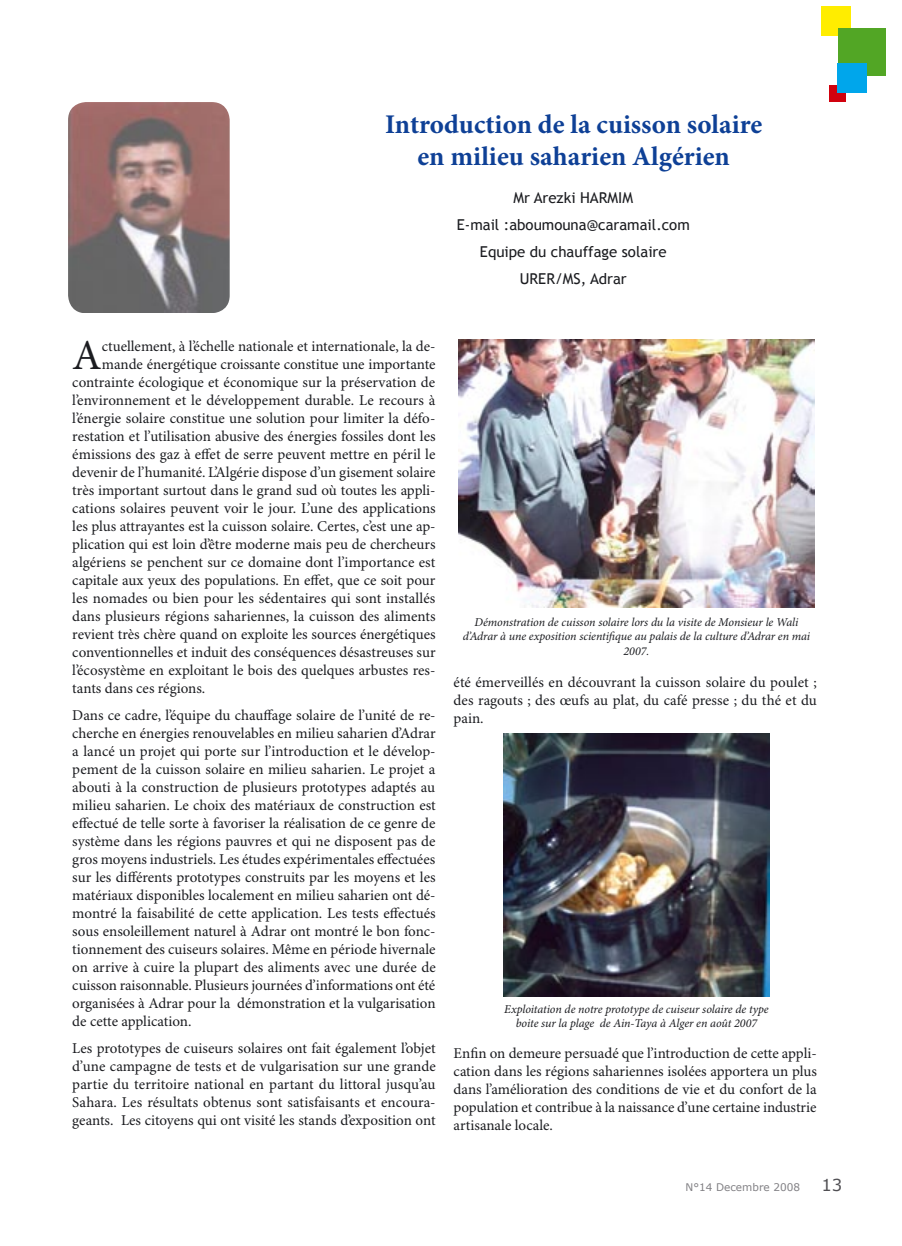
<style>
.page{position:relative;width:902px;height:1246px;background:#fff}
.page>*{position:absolute;margin:0;border:0;box-sizing:border-box;transform-origin:0 0}
.texte{font:42.75px "Minion Pro";color:#1b1c20}
.Titre_article{font:700 27px/32.4px "Minion Pro";color:#0e4096;text-align:center}
.t1{font:16.5px "Verdana";color:#504f53}
.texte-2{font:15px/18px "Minion Pro";color:#1b1c20;text-align:justify}
.email{font:15px "Trebuchet MS";color:#1b1c20}
.Legende{font:italic 12px/14.4px "Minion Pro";letter-spacing:-.01em;color:#1b1c20;text-align:center}
.t2{font:10.5px "Verdana";color:#818084}
</style>
<div class="page">
<div style="left:821px;top:6px;width:29px;height:30px;background:#ffed00"></div>
<div style="left:837px;top:28px;width:48px;height:48px;background:#52a625"></div>
<div style="left:828px;top:85px;width:17px;height:17px;background:#d1010e"></div>
<div style="left:837px;top:64px;width:29px;height:29px;background:#00a6eb"></div>
<img style="left:503px;top:733px;width:266px;height:263px">
<img style="left:458px;top:339px;width:356px;height:268px">
<img style="left:68px;top:102px;width:161px;height:211px">
<p class="Titre_article" style="left:385px;top:109px;width:378px">Introduction de la cuisson solaire en milieu saharien Algérien</p>
<p class="email" style="left:513px;top:189px;width:121px">Mr Arezki HARMIM</p>
<p class="email" style="left:457px;top:216px;width:234px">E-mail :aboumouna@caramail.com</p>
<p class="email" style="left:480px;top:243px;width:188px">Equipe du chauffage solaire</p>
<p class="email" style="left:520px;top:270px;width:108px">URER/MS, Adrar</p>
<p class="texte" style="left:72px;top:330px;width:31px">A</p>
<p class="texte-2" style="left:102px;top:338px;width:335px">ctuellement, à l’échelle nationale et internationale, la de-</p>
<p class="texte-2" style="left:102px;top:356px;width:335px">mande énergétique croissante constitue une importante</p>
<p class="texte-2" style="left:72px;top:374px;width:364px">contrainte écologique et économique sur la préservation de</p>
<p class="texte-2" style="left:72px;top:392px;width:365px">l’environnement et le développement durable. Le recours à</p>
<p class="texte-2" style="left:72px;top:410px;width:365px">l’énergie solaire constitue une solution pour limiter la défo-</p>
<p class="texte-2" style="left:72px;top:428px;width:365px">restation et l’utilisation abusive des énergies fossiles dont les</p>
<p class="texte-2" style="left:72px;top:446px;width:364px">émissions des gaz à effet de serre peuvent mettre en péril le</p>
<p class="texte-2" style="left:72px;top:464px;width:365px">devenir de l’humanité. L’Algérie dispose d’un gisement solaire</p>
<p class="texte-2" style="left:72px;top:482px;width:365px">très important surtout dans le grand sud où toutes les appli-</p>
<p class="texte-2" style="left:72px;top:500px;width:365px">cations solaires peuvent voir le jour. L’une des applications</p>
<p class="texte-2" style="left:72px;top:518px;width:365px">les plus attrayantes est la cuisson solaire. Certes, c’est une ap-</p>
<p class="texte-2" style="left:72px;top:536px;width:364px">plication qui est loin d’être moderne mais peu de chercheurs</p>
<p class="texte-2" style="left:72px;top:554px;width:364px">algériens se penchent sur ce domaine dont l’importance est</p>
<p class="texte-2" style="left:72px;top:572px;width:364px">capitale aux yeux des populations. En effet, que ce soit pour</p>
<p class="texte-2" style="left:72px;top:590px;width:364px">les nomades ou bien pour les sédentaires qui sont installés</p>
<p class="texte-2" style="left:72px;top:608px;width:365px">dans plusieurs régions sahariennes, la cuisson des aliments</p>
<p class="texte-2" style="left:72px;top:626px;width:365px">revient très chère quand on exploite les sources énergétiques</p>
<p class="texte-2" style="left:72px;top:644px;width:365px">conventionnelles et induit des conséquences désastreuses sur</p>
<p class="texte-2" style="left:72px;top:662px;width:365px">l’écosystème en exploitant le bois des quelques arbustes res-</p>
<p class="texte-2" style="left:72px;top:680px;width:134px">tants dans ces régions.</p>
<p class="texte-2" style="left:72px;top:707px;width:365px">Dans ce cadre, l’équipe du chauffage solaire de l’unité de re&shy;cherche en énergies renouvelables en milieu saharien d’Adrar a lancé un projet qui porte sur l’introduction et le dévelop&shy;pement de la cuisson solaire en milieu saharien. Le projet a abouti à la construction de plusieurs prototypes adaptés au milieu saharien. Le choix des matériaux de construction est effectué de telle sorte à favoriser la réalisation de ce genre de système dans les régions pauvres et qui ne disposent pas de gros moyens industriels. Les études expérimentales effectuées sur les différents prototypes construits par les moyens et les matériaux disponibles localement en milieu saharien ont dé&shy;montré la faisabilité de cette application. Les tests effectués sous ensoleillement naturel à Adrar ont montré le bon fonc&shy;tionnement des cuiseurs solaires. Même en période hivernale on arrive à cuire la plupart des aliments avec une durée de cuisson raisonnable. Plusieurs journées d’informations ont été organisées à Adrar pour la démonstration et la vulgarisation de cette application.</p>
<p class="texte-2" style="left:72px;top:1040px;width:365px">Les prototypes de cuiseurs solaires ont fait également l’objet d’une campagne de tests et de vulgarisation sur une grande partie du territoire national en partant du littoral jusqu’au Sahara. Les résultats obtenus sont satisfaisants et encoura&shy;geants. Les citoyens qui ont visité les stands d’exposition ont</p>
<p class="Legende" style="left:462px;top:615px;width:349px">Démonstration de cuisson solaire lors du la visite de Monsieur le Wali d’Adrar à une exposition scientifique au palais de la culture d’Adrar en mai<br>2007.</p>
<p class="texte-2" style="left:453px;top:673px;width:365px">été émerveillés en découvrant la cuisson solaire du poulet ; des ragouts ; des œufs au plat, du café presse ; du thé et du pain.</p>
<p class="Legende" style="left:504px;top:1002px;width:266px">Exploitation de notre prototype de cuiseur solaire de type boite sur la plage de Ain-Taya à Alger en août 2007</p>
<p class="texte-2" style="left:453px;top:1045px;width:365px">Enfin on demeure persuadé que l’introduction de cette appli&shy;cation dans les régions sahariennes isolées apportera un plus dans l’amélioration des conditions de vie et du confort de la population et contribue à la naissance d’une certaine industrie artisanale locale.</p>
<p class="t2" style="left:685px;top:1181px;width:116px">N°14 Decembre 2008</p>
<p class="t1" style="left:821px;top:1175px;width:22px">13</p>
</div>
